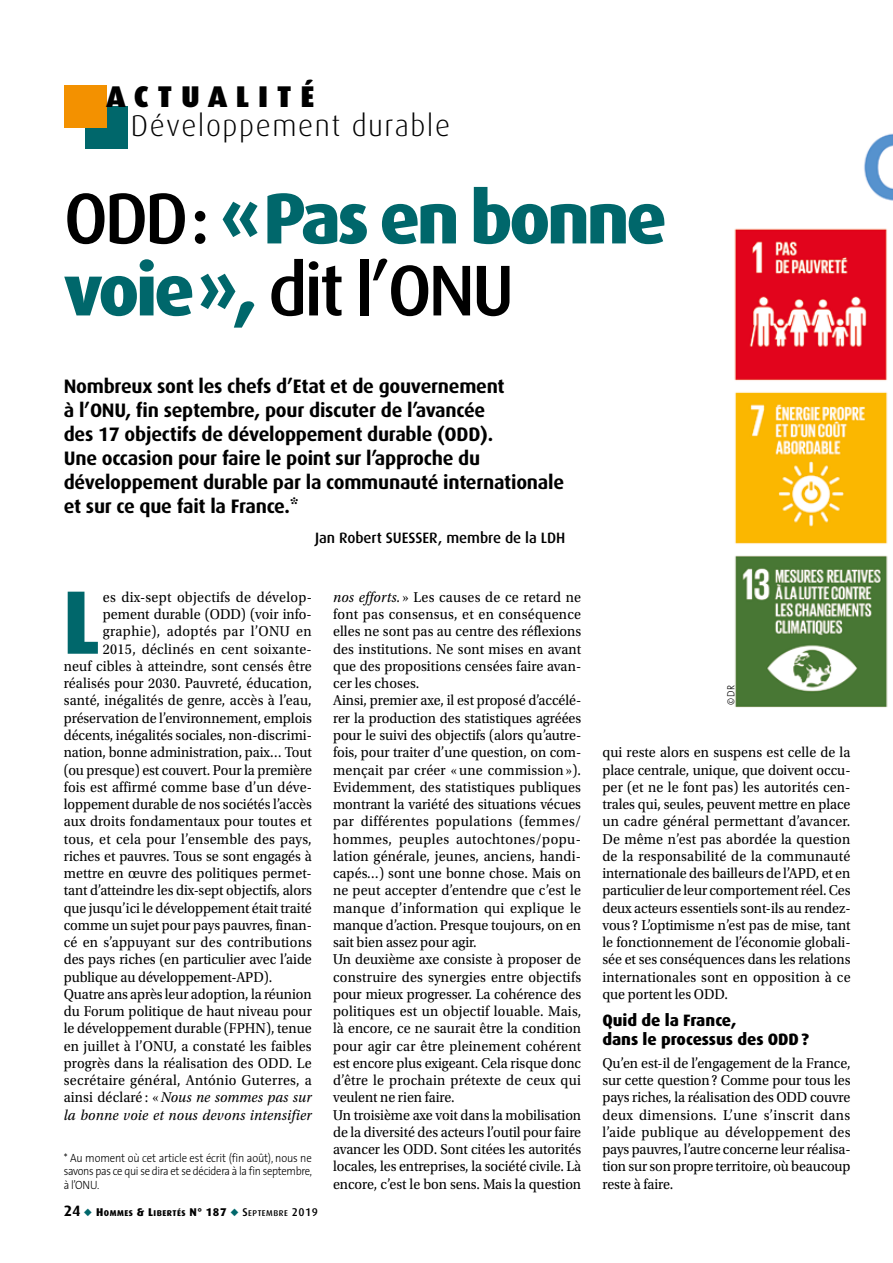
<style>
.page{position:relative;width:893px;height:1263px;background:#fff}
.page>*{position:absolute;margin:0;border:0;box-sizing:border-box;transform-origin:0 0}
.t1{font:800 90.15px "Dax";color:#00676b;scale:.94 1}
.t2{font:800 72px/72px "Dax";letter-spacing:-.05em;color:#00676b}
.t3{font:300 30px "Dax";letter-spacing:.05em;color:#000}
.t4{font:900 30px "Dax";letter-spacing:.29em;color:#000}
.t5{font:700 19.5px/24px "Dax";letter-spacing:-.015em;color:#000}
.t6{font:800 16.5px/18.8px "Dax";letter-spacing:-.005em;color:#000}
.t7{font:15px/17.2px "Utopia Std";color:#000;text-align:justify;scale:.94 1}
.t8{font:15px "Utopia Std";letter-spacing:.02em;color:#000;scale:.94 1}
.t9{font:italic 15px "Utopia Std";letter-spacing:.02em;color:#000;scale:.94 1}
.t10{font:15px "Utopia Std";letter-spacing:.025em;color:#000;scale:.94 1}
.t11{font:500 15px "Dax";letter-spacing:-.005em;color:#000}
.t12{font:300 12px/13.5px "The Sans";letter-spacing:-.025em;color:#000;text-align:justify;scale:.9 1}
.t13{font:300 10.5px "The Sans";color:#000;scale:.89 1}
.t14{font:800 8.4px "Dax";letter-spacing:.06em;color:#000}
.s1{font-weight:500;color:#000}
.s2{font-style:normal}
.s3{font-weight:700;font-size:15px}
.s4{color:#00676b}
.s5{font-size:11.25px}
.s6{font-weight:500;font-size:11.25px}
.s7{font-weight:500}
.s8{font-style:italic}
</style>
<div class="page">
<div style="left:85px;top:106px;width:43px;height:42px;background:#00676b"></div>
<div style="left:64px;top:85px;width:42px;height:43px;background:#f39100"></div>
<img style="left:734px;top:133px;width:159px;height:575px">
<h3 class="t4" style="left:106px;top:79px;width:210px">ACTUALITÉ</h3>
<h3 class="t3" style="left:131px;top:110px;width:321px">Développement durable</h3>
<h2 class="t2" style="left:64px;top:183px;width:605px"><span class="s1">ODD:</span> «Pas en bonne voie», <span class="s1">dit l’ONU</span></h2>
<p class="t5" style="left:64px;top:374px;width:502px">Nombreux sont les chefs d’Etat et de gouvernement<br>à l’ONU, fin septembre, pour discuter de l’avancée<br>des 17 objectifs de développement durable (ODD).<br>Une occasion pour faire le point sur l’approche du développement durable par la communauté internationale et sur ce que fait la France.*</p>
<p class="t11" style="left:315px;top:529px;width:252px">Jan Robert SUESSER, membre de la LDH</p>
<h1 class="t1" style="left:63px;top:571px;width:42px">L</h1>
<p class="t8" style="left:103px;top:589px;width:224px">es dix-sept objectifs de dévelop-</p>
<p class="t7" style="left:103px;top:606px;width:224px">pement durable (ODD) (voir info-</p>
<p class="t10" style="left:103px;top:623px;width:224px">graphie), adoptés par l’ONU en</p>
<p class="t8" style="left:103px;top:641px;width:224px">2015, déclinés en cent soixante-</p>
<p class="t7" style="left:64px;top:658px;width:265px">neuf cibles à atteindre, sont censés être</p>
<p class="t7" style="left:64px;top:675px;width:266px">réalisés pour 2030. Pauvreté, éducation,</p>
<p class="t7" style="left:64px;top:692px;width:265px">santé, inégalités de genre, accès à l’eau,</p>
<p class="t7" style="left:64px;top:709px;width:265px">préservation de l’environnement, emplois</p>
<p class="t7" style="left:64px;top:727px;width:265px">décents, inégalités sociales, non-discrimi-</p>
<p class="t7" style="left:64px;top:744px;width:265px">nation, bonne administration, paix… Tout</p>
<p class="t7" style="left:64px;top:761px;width:265px">(ou presque) est couvert. Pour la première</p>
<p class="t7" style="left:64px;top:778px;width:265px">fois est affirmé comme base d’un déve-</p>
<p class="t7" style="left:64px;top:796px;width:265px">loppement durable de nos sociétés l’accès</p>
<p class="t7" style="left:64px;top:813px;width:265px">aux droits fondamentaux pour toutes et</p>
<p class="t8" style="left:64px;top:830px;width:265px">tous, et cela pour l’ensemble des pays,</p>
<p class="t7" style="left:64px;top:847px;width:265px">riches et pauvres. Tous se sont engagés à</p>
<p class="t7" style="left:64px;top:865px;width:265px">mettre en œuvre des politiques permet-</p>
<p class="t7" style="left:64px;top:882px;width:265px">tant d’atteindre les dix-sept objectifs, alors</p>
<p class="t7" style="left:64px;top:899px;width:265px">que jusqu’ici le développement était traité</p>
<p class="t7" style="left:64px;top:916px;width:265px">comme un sujet pour pays pauvres, finan-</p>
<p class="t8" style="left:64px;top:934px;width:265px">cé en s’appuyant sur des contributions</p>
<p class="t7" style="left:64px;top:951px;width:265px">des pays riches (en particulier avec l’aide</p>
<p class="t7" style="left:64px;top:968px;width:223px">publique au développement-APD).</p>
<p class="t7" style="left:64px;top:985px;width:265px">Quatre ans après leur adoption, la réunion</p>
<p class="t7" style="left:64px;top:1003px;width:265px">du Forum politique de haut niveau pour</p>
<p class="t7" style="left:64px;top:1020px;width:265px">le développement durable (FPHN), tenue</p>
<p class="t7" style="left:64px;top:1037px;width:265px">en juillet à l’ONU, a constaté les faibles</p>
<p class="t7" style="left:64px;top:1054px;width:265px">progrès dans la réalisation des ODD. Le</p>
<p class="t10" style="left:64px;top:1072px;width:265px">secrétaire général, António Guterres, a</p>
<p class="t9" style="left:64px;top:1089px;width:265px"><span class="s2">ainsi déclaré : «</span> Nous ne sommes pas sur</p>
<p class="t9" style="left:64px;top:1106px;width:265px">la bonne voie et nous devons intensifier</p>
<p class="t12" style="left:64px;top:1150px;width:277px">* Au moment où cet article est écrit (fin août), nous ne savons pas ce qui se dira et se décidera à la fin septembre, à l’ONU.</p>
<p class="t14" style="left:64px;top:1208px;width:256px"><span class="s3">24</span> <span class="s4">◆</span> <span class="s5">H</span>OMMES <span class="s5">&amp; L</span>IBERTÉS <span class="s5">N° 187</span> <span class="s4">◆</span> <span class="s6">S</span><span class="s7">EPTEMBRE</span> <span class="s6">2019</span></p>
<p class="t7" style="left:333px;top:589px;width:266px;text-align:left"><span class="s8">nos efforts.</span> » Les causes de ce retard ne font pas consensus, et en conséquence elles ne sont pas au centre des réflexions des institutions. Ne sont mises en avant que des propositions censées faire avan&shy;cer les choses.<br>Ainsi, premier axe, il est proposé d’accélé&shy;rer la production des statistiques agréées pour le suivi des objectifs (alors qu’autre&shy;fois, pour traiter d’une question, on com&shy;mençait par créer « une commission »).<br>Evidemment, des statistiques publiques montrant la variété des situations vécues par différentes populations (femmes/ hommes, peuples autochtones/popu&shy;lation générale, jeunes, anciens, handi&shy;capés…) sont une bonne chose. Mais on ne peut accepter d’entendre que c’est le manque d’information qui explique le manque d’action. Presque toujours, on en sait bien assez pour agir.<br>Un deuxième axe consiste à proposer de construire des synergies entre objectifs pour mieux progresser. La cohérence des politiques est un objectif louable. Mais, là encore, ce ne saurait être la condition pour agir car être pleinement cohérent est encore plus exigeant. Cela risque donc d’être le prochain prétexte de ceux qui veulent ne rien faire.<br>Un troisième axe voit dans la mobilisation de la diversité des acteurs l’outil pour faire avancer les ODD. Sont citées les autorités locales, les entreprises, la société civile. Là encore, c’est le bon sens. Mais la question</p>
<p class="t13" style="left:722px;top:705px;width:23px;rotate:-90deg">© dr</p>
<p class="t7" style="left:602px;top:744px;width:266px">qui reste alors en suspens est celle de la place centrale, unique, que doivent occu&shy;per (et ne le font pas) les autorités cen&shy;trales qui, seules, peuvent mettre en place un cadre général permettant d’avancer.<br>De même n’est pas abordée la question de la responsabilité de la communauté internationale des bailleurs de l’APD, et en particulier de leur comportement réel. Ces deux acteurs essentiels sont-ils au rendez&shy;vous ? L’optimisme n’est pas de mise, tant le fonctionnement de l’économie globali&shy;sée et ses conséquences dans les relations internationales sont en opposition à ce que portent les ODD.</p>
<p class="t6" style="left:602px;top:1011px;width:208px">Quid de la France,<br>dans le processus des ODD?</p>
<p class="t7" style="left:602px;top:1054px;width:265px">Qu’en est-il de l’engagement de la France, sur cette question? Comme pour tous les pays riches, la réalisation des ODD couvre deux dimensions. L’une s’inscrit dans l’aide publique au développement des pays pauvres, l’autre concerne leur réalisa&shy;tion sur son propre territoire, où beaucoup reste à faire.</p>
</div>
